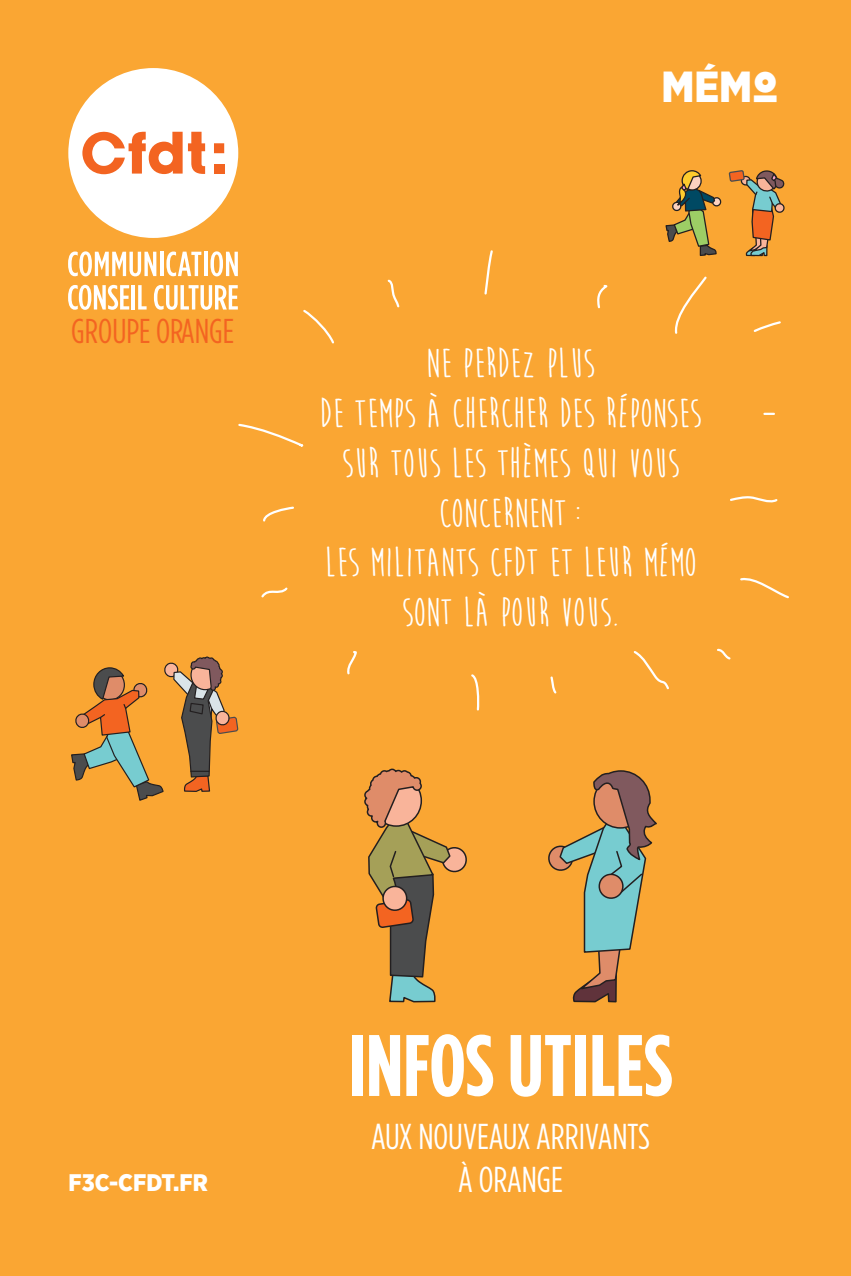
<style>
.page{position:relative;width:851px;height:1276px;background:#fff}
.page>*{position:absolute;margin:0;border:0;box-sizing:border-box;transform-origin:0 0}
.t1{font:700 87px "Gotham Condensed";color:#fff}
.t2{font:900 43.5px "Gotham Narrow";color:#fff}
.t3{font:700 41.4px/49.8px "Moon Flower";color:#fff;text-align:center}
.t4{font:36px/43.2px "Gotham Condensed";color:#fff;text-align:center}
.t5{font:34.5px "Gotham Condensed";color:#f36421}
.t6{font:900 24px "Gotham Narrow";color:#fff}
.s1{font-family:"CFDT";font-stretch:condensed}
</style>
<div class="page">
<div style="left:0;top:0;width:850px;height:1276px;background:#faa633"></div>
<svg style="left:728px;top:170px;width:57px;height:87px"></svg>
<svg style="left:71px;top:656px;width:168px;height:145px"></svg>
<svg style="left:548px;top:770px;width:109px;height:233px"></svg>
<svg style="left:364px;top:768px;width:103px;height:235px"></svg>
<svg style="left:712px;top:197px;width:9px;height:9px"></svg>
<div style="left:711px;top:197px;width:10px;height:10px;border:1px solid #231f20;border-radius:3px"></div>
<svg style="left:665px;top:170px;width:52px;height:86px"></svg>
<svg style="left:238px;top:423px;width:66px;height:24px"></svg>
<svg style="left:263px;top:506px;width:31px;height:16px"></svg>
<svg style="left:261px;top:587px;width:27px;height:11px"></svg>
<svg style="left:347px;top:651px;width:10px;height:24px"></svg>
<svg style="left:471px;top:674px;width:9px;height:37px"></svg>
<svg style="left:550px;top:676px;width:7px;height:18px"></svg>
<svg style="left:633px;top:651px;width:36px;height:39px"></svg>
<svg style="left:717px;top:648px;width:14px;height:12px"></svg>
<svg style="left:303px;top:309px;width:31px;height:35px"></svg>
<svg style="left:387px;top:279px;width:13px;height:29px"></svg>
<svg style="left:484px;top:250px;width:9px;height:45px"></svg>
<svg style="left:674px;top:276px;width:33px;height:58px"></svg>
<svg style="left:753px;top:321px;width:28px;height:11px"></svg>
<svg style="left:764px;top:413px;width:9px;height:2px"></svg>
<svg style="left:730px;top:496px;width:48px;height:7px"></svg>
<svg style="left:740px;top:577px;width:49px;height:22px"></svg>
<svg style="left:597px;top:284px;width:11px;height:25px"></svg>
<div style="left:68px;top:68px;width:170px;height:170px;background:#fff;border-radius:50%"></div>
<div style="left:214px;top:143px;width:10px;height:10px;background:#f36421"></div>
<div style="left:214px;top:164px;width:10px;height:10px;background:#f36421"></div>
<svg style="left:82px;top:132px;width:123px;height:42px"></svg>
<svg style="left:68px;top:251px;width:88px;height:25px"></svg>
<hr style="left:160px;top:252px;width:3px;height:24px;background:#fff">
<svg style="left:166px;top:251px;width:35px;height:25px"></svg>
<hr style="left:204px;top:252px;width:3px;height:24px;background:#fff">
<svg style="left:210px;top:251px;width:28px;height:25px"></svg>
<svg style="left:68px;top:285px;width:61px;height:25px"></svg>
<hr style="left:132px;top:285px;width:3px;height:24px;background:#fff">
<svg style="left:138px;top:285px;width:8px;height:24px"></svg>
<svg style="left:154px;top:285px;width:84px;height:25px"></svg>
<p class="t5" style="left:71px;top:311px;width:164px">GROUPE ORANGE</p>
<p class="t2" style="left:661px;top:58px;width:119px">MÉM<span class="s1">o</span></p>
<p class="t3" style="left:319px;top:339px;width:383px">NE PERDEZ PLUS<br>DE TEMPS À CHERCHER DES RÉPONSES<br>SUR TOUS LES THÈMES QUI VOUS<br>CONCERNENT:<br>LES MILITANTS CFDT ET LEUR MÉMO<br>SONT LÀ POUR VOUS.</p>
<p class="t6" style="left:68px;top:1166px;width:141px">F3C-CFDT.FR</p>
<h1 class="t1" style="left:349px;top:1014px;width:325px">INFOS UTILES</h1>
<p class="t4" style="left:371px;top:1114px;width:280px">AUX NOUVEAUX ARRIVANTS<br>À ORANGE</p>
</div>
